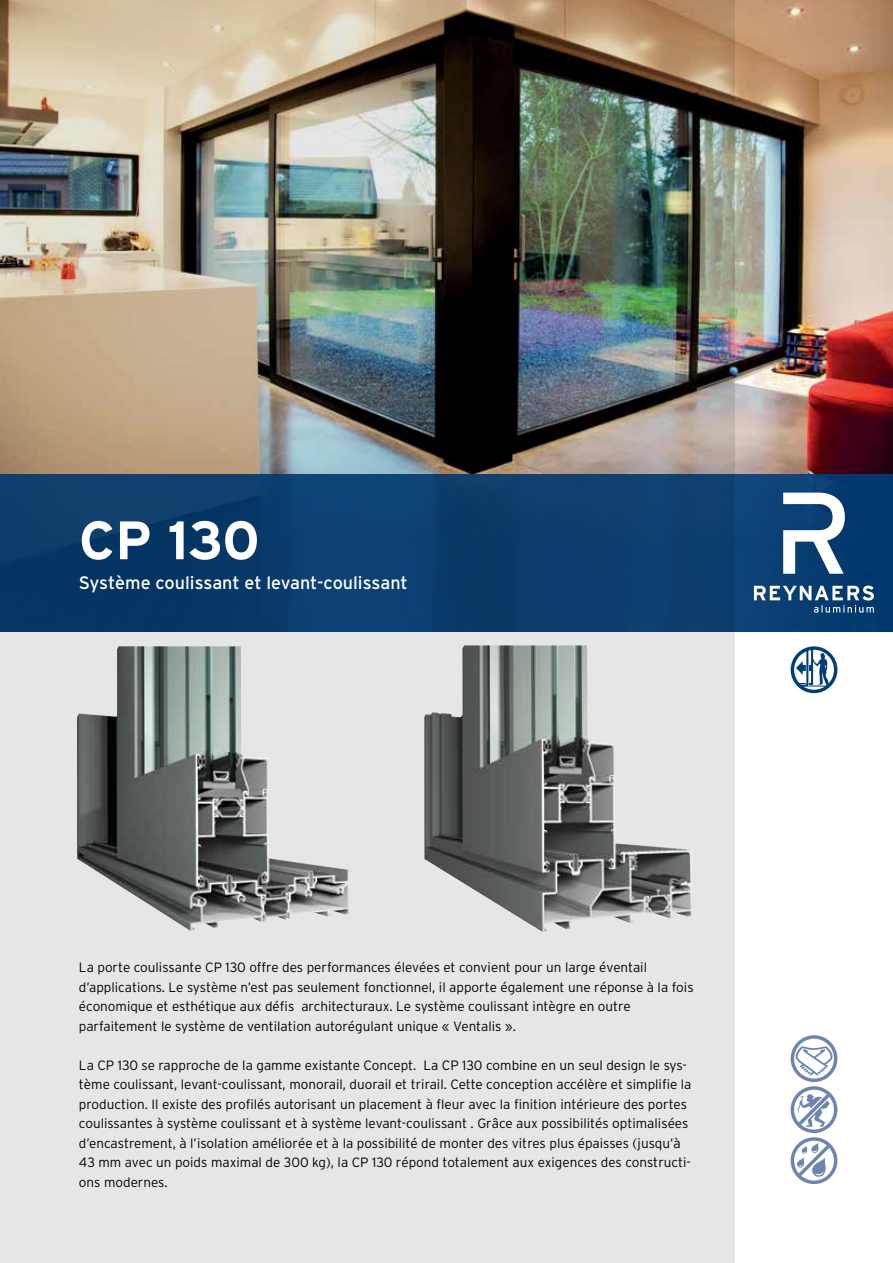
<style>
.page{position:relative;width:893px;height:1263px;background:#fff}
.page>*{position:absolute;margin:0;border:0;box-sizing:border-box;transform-origin:0 0}
.t1{font:700 54px "Interstate Rey";color:#fff}
.t2{font:18px "Interstate Rey";letter-spacing:-.005em;color:#fff}
.t3{font:300 13.5px/19.5px "Interstate Rey";color:#000}
</style>
<div class="page">
<img style="left:735px;top:0;width:158px;height:474px">
<div style="left:0;top:474px;width:893px;height:158px;background:#083d72"></div>
<img style="left:0;top:0;width:735px;height:1263px">
<svg style="left:783px;top:493px;width:62px;height:81px"></svg>
<svg style="left:754px;top:585px;width:120px;height:28px"></svg>
<img style="left:77px;top:646px;width:273px;height:285px">
<svg style="left:791px;top:646px;width:46px;height:47px"></svg>
<svg style="left:791px;top:1035px;width:46px;height:149px"></svg>
<img style="left:424px;top:645px;width:268px;height:287px">
<h1 class="t1" style="left:79px;top:507px;width:182px">CP 130</h1>
<h2 class="t2" style="left:79px;top:572px;width:330px">Système coulissant et levant-coulissant</h2>
<p class="t3" style="left:79px;top:958px;width:616px">La porte coulissante CP 130 offre des performances élevées et convient pour un large éventail d’applications. Le système n’est pas seulement fonctionnel, il apporte également une réponse à la fois économique et esthétique aux défis architecturaux. Le système coulissant intègre en outre parfaitement le système de ventilation autorégulant unique « Ventalis ».</p>
<p class="t3" style="left:79px;top:1055px;width:614px">La CP 130 se rapproche de la gamme existante Concept. La CP 130 combine en un seul design le sys&shy;tème coulissant, levant-coulissant, monorail, duorail et trirail. Cette conception accélère et simplifie la production. Il existe des profilés autorisant un placement à fleur avec la finition intérieure des portes coulissantes à système coulissant et à système levant-coulissant . Grâce aux possibilités optimalisées d’encastrement, à l’isolation améliorée et à la possibilité de monter des vitres plus épaisses (jusqu’à 43 mm avec un poids maximal de 300 kg), la CP 130 répond totalement aux exigences des constructi&shy;ons modernes.</p>
</div>
